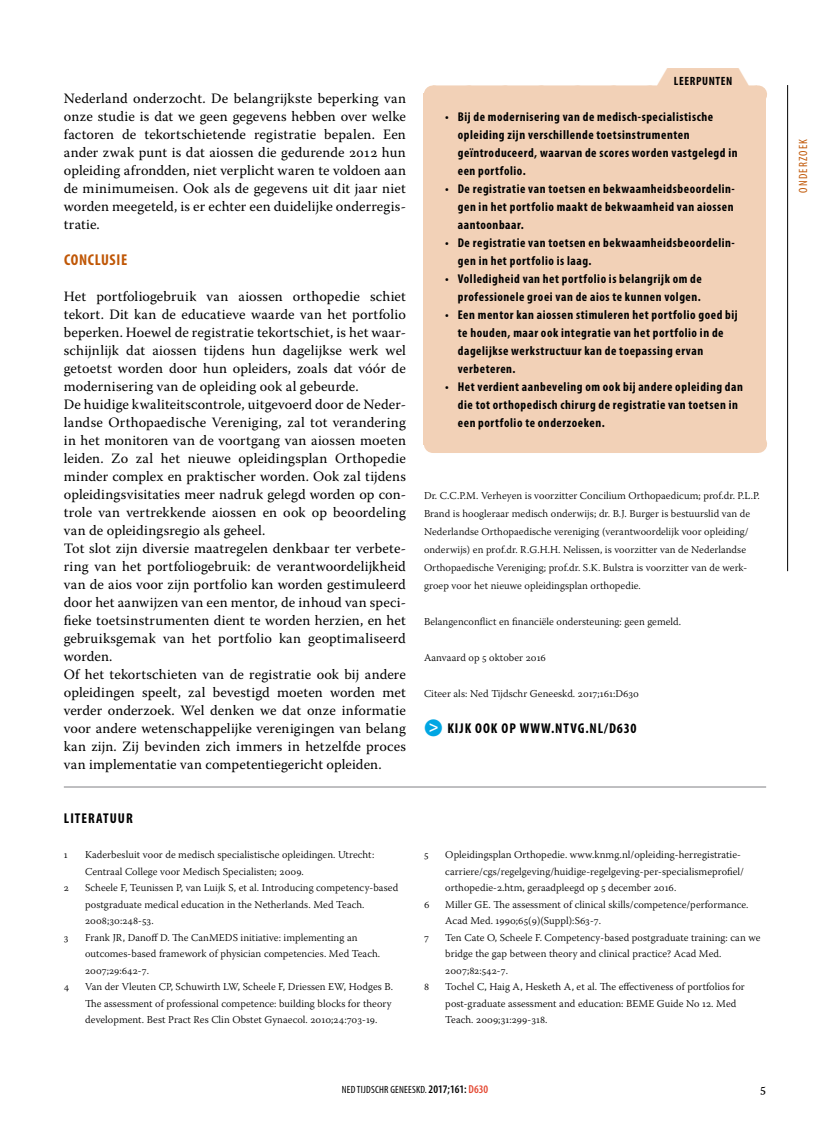
<style>
.page{position:relative;width:830px;height:1127px;background:#fff}
.page>*{position:absolute;margin:0;border:0;box-sizing:border-box;transform-origin:0 0}
.t1{font:700 condensed 15.75px "Myriad Pro";letter-spacing:.04em;color:#c05706}
.t2{font:14.25px/18px "Warnock Pro";letter-spacing:.005em;color:#000;text-align:justify}
.t3{font:700 condensed 14.25px "Myriad Pro";letter-spacing:.07em;color:#000}
.t4{font:13.5px "Warnock Pro";color:#000}
.t5{font:700 condensed 12.75px/18px "Myriad Pro";letter-spacing:.045em;color:#000}
.t6{font:700 condensed 12px "Myriad Pro";letter-spacing:.05em;color:#000}
.t7{font:condensed 12px "Myriad Pro";letter-spacing:.1em;color:#c05706}
.t8{font:300 10.5px/16.5px "Warnock Pro";letter-spacing:.005em;color:#000}
.t9{font:condensed 10.5px "Myriad Pro";letter-spacing:.02em;color:#000}
.s1{color:#fff}
.s2{color:#00a6e3}
.s3{font-size:16.5px;color:#fff}
.s4{font-weight:600;font-size:11.55px}
.s5{font-weight:600;font-size:11.55px;color:#e44731}
</style>
<div class="page">
<hr style="left:787px;top:85px;width:1px;height:486px;background:#000">
<div style="left:423px;top:94px;width:342px;height:351px;background:#f2d1b7"></div>
<div style="left:656px;top:68px;width:92px;height:18px;background:#f2d1b7"></div>
<div style="left:432px;top:85px;width:324px;height:18px;background:#f2d1b7"></div>
<svg style="left:468px;top:85px;width:189px;height:1px"></svg>
<div style="left:432px;top:435px;width:324px;height:18px;background:#f2d1b7"></div>
<hr style="left:64px;top:787px;width:701px;height:1px;background:#808184">
<p class="t2" style="left:64px;top:89px;width:343px">Nederland onderzocht. De belangrijkste beperking van onze studie is dat we geen gegevens hebben over welke factoren de tekortschietende registratie bepalen. Een ander zwak punt is dat aiossen die gedurende 2012 hun opleiding afrondden, niet verplicht waren te voldoen aan de minimumeisen. Ook als de gegevens uit dit jaar niet worden meegeteld, is er echter een duidelijke onderregis&shy;tratie.</p>
<h1 class="t1" style="left:64px;top:251px;width:65px">Conclusie</h1>
<p class="t2" style="left:64px;top:287px;width:343px;text-align:left">Het portfoliogebruik van aiossen orthopedie schiet tekort. Dit kan de educatieve waarde van het portfolio beperken. Hoewel de registratie tekortschiet, is het waar&shy;schijnlijk dat aiossen tijdens hun dagelijkse werk wel getoetst worden door hun opleiders, zoals dat vóór de modernisering van de opleiding ook al gebeurde.<br>De huidige kwaliteitscontrole, uitgevoerd door de Neder&shy;landse Orthopaedische Vereniging, zal tot verandering in het monitoren van de voortgang van aiossen moeten leiden. Zo zal het nieuwe opleidingsplan Orthopedie minder complex en praktischer worden. Ook zal tijdens opleidingsvisitaties meer nadruk gelegd worden op con&shy;trole van vertrekkende aiossen en ook op beoordeling van de opleidingsregio als geheel.<br>Tot slot zijn diversie maatregelen denkbaar ter verbete&shy;ring van het portfoliogebruik: de verantwoordelijkheid van de aios voor zijn portfolio kan worden gestimuleerd door het aanwijzen van een mentor, de inhoud van speci&shy;fieke toetsinstrumenten dient te worden herzien, en het gebruiksgemak van het portfolio kan geoptimaliseerd worden.<br>Of het tekortschieten van de registratie ook bij andere opleidingen speelt, zal bevestigd moeten worden met verder onderzoek. Wel denken we dat onze informatie voor andere wetenschappelijke verenigingen van belang kan zijn. Zij bevinden zich immers in hetzelfde proces van implementatie van competentiegericht opleiden.</p>
<h2 class="t3" style="left:64px;top:810px;width:68px">Literatuur</h2>
<p class="t8" style="left:64px;top:846px;width:5px">1</p>
<p class="t8" style="left:85px;top:846px;width:290px">Kaderbesluit voor de medisch specialistische opleidingen. Utrecht:<br>Centraal College voor Medisch Specialisten; 2009.</p>
<p class="t8" style="left:64px;top:879px;width:7px">2</p>
<p class="t8" style="left:85px;top:879px;width:314px">Scheele F, Teunissen P, van Luijk S, et al. Introducing competency-based postgraduate medical education in the Netherlands. Med Teach.<br>2008;30:248-53.</p>
<p class="t8" style="left:64px;top:929px;width:6px">3</p>
<p class="t8" style="left:85px;top:929px;width:296px">Frank JR, Danoff D. The CanMEDS initiative: implementing an outcomes-based framework of physician competencies. Med Teach.<br>2007;29:642-7.</p>
<p class="t8" style="left:64px;top:978px;width:7px">4</p>
<p class="t8" style="left:85px;top:978px;width:309px">Van der Vleuten CP, Schuwirth LW, Scheele F, Driessen EW, Hodges B.<br>The assessment of professional competence: building blocks for theory development. Best Pract Res Clin Obstet Gynaecol. 2010;24:703-19.</p>
<p class="t6" style="left:645px;top:75px;width:116px"><span class="s1">▼</span> Leerpunten <span class="s1">▼</span></p>
<p class="t5" style="left:457px;top:108px;width:281px;text-indent:-13px">• Bij de modernisering van de medisch-specialistische opleiding zijn verschillende toetsinstrumenten geïntroduceerd, waarvan de scores worden vastgelegd in een portfolio.</p>
<p class="t5" style="left:457px;top:180px;width:278px;text-align:justify;text-indent:-13px">• De registratie van toetsen en bekwaamheidsbeoordelin&shy;gen in het portfolio maakt de bekwaamheid van aiossen aantoonbaar.</p>
<p class="t5" style="left:457px;top:234px;width:278px;text-indent:-13px">• De registratie van toetsen en bekwaamheidsbeoordelin&shy;gen in het portfolio is laag.</p>
<p class="t5" style="left:445px;top:270px;width:258px;text-align:right">• Volledigheid van het portfolio is belangrijk om de professionele groei van de aios te kunnen volgen.</p>
<p class="t5" style="left:457px;top:306px;width:281px;text-indent:-13px">• Een mentor kan aiossen stimuleren het portfolio goed bij te houden, maar ook integratie van het portfolio in de dagelijkse werkstructuur kan de toepassing ervan verbeteren.</p>
<p class="t5" style="left:457px;top:378px;width:286px;text-indent:-13px">• Het verdient aanbeveling om ook bij andere opleiding dan die tot orthopedisch chirurg de registratie van toetsen in een portfolio te onderzoeken.</p>
<p class="t8" style="left:424px;top:486px;width:337px;line-height:18px">Dr. C.C.P.M. Verheyen is voorzitter Concilium Orthopaedicum; prof.dr. P.L.P.<br>Brand is hoogleraar medisch onderwijs; dr. B.J. Burger is bestuurslid van de Nederlandse Orthopaedische vereniging (verantwoordelijk voor opleiding/ onderwijs) en prof.dr. R.G.H.H. Nelissen, is voorzitter van de Nederlandse Orthopaedische Vereniging; prof.dr. S.K. Bulstra is voorzitter van de werk&shy;groep voor het nieuwe opleidingsplan orthopedie.</p>
<p class="t8" style="left:424px;top:613px;width:258px">Belangenconflict en financiële ondersteuning: geen gemeld.</p>
<p class="t8" style="left:424px;top:649px;width:123px">Aanvaard op 5 oktober 2016</p>
<p class="t8" style="left:424px;top:685px;width:216px">Citeer als: Ned Tijdschr Geneeskd. 2017;161:D630</p>
<h2 class="t3" style="left:424px;top:720px;width:214px"><span class="s2">●</span><span class="s3">&gt;</span> Kijk ook op www.ntvg.nl/D630</h2>
<p class="t8" style="left:424px;top:846px;width:6px">5</p>
<p class="t8" style="left:445px;top:846px;width:300px">Opleidingsplan Orthopedie. www.knmg.nl/opleiding-herregistratie&shy;carriere/cgs/regelgeving/huidige-regelgeving-per-specialismeprofiel/ orthopedie-2.htm, geraadpleegd op 5 december 2016.</p>
<p class="t8" style="left:424px;top:896px;width:7px">6</p>
<p class="t8" style="left:445px;top:896px;width:304px">Miller GE. The assessment of clinical skills/competence/performance.<br>Acad Med. 1990;65(9)(Suppl):S63-7.</p>
<p class="t8" style="left:424px;top:929px;width:6px">7</p>
<p class="t8" style="left:445px;top:929px;width:316px">Ten Cate O, Scheele F. Competency-based postgraduate training: can we bridge the gap between theory and clinical practice? Acad Med.<br>2007;82:542-7.</p>
<p class="t8" style="left:424px;top:978px;width:7px">8</p>
<p class="t8" style="left:445px;top:978px;width:301px">Tochel C, Haig A, Hesketh A, et al. The effectiveness of portfolios for post-graduate assessment and education: BEME Guide No 12. Med<br>Teach. 2009;31:299-318.</p>
<p class="t9" style="left:341px;top:1084px;width:148px">NED TIJDSCHR GENEESKD. <span class="s4">2017;161:</span> <span class="s5">D630</span></p>
<p class="t4" style="left:759px;top:1080px;width:7px">5</p>
<p class="t7" style="left:796px;top:193px;width:55px;rotate:-90deg">ONDERZOEK</p>
</div>
